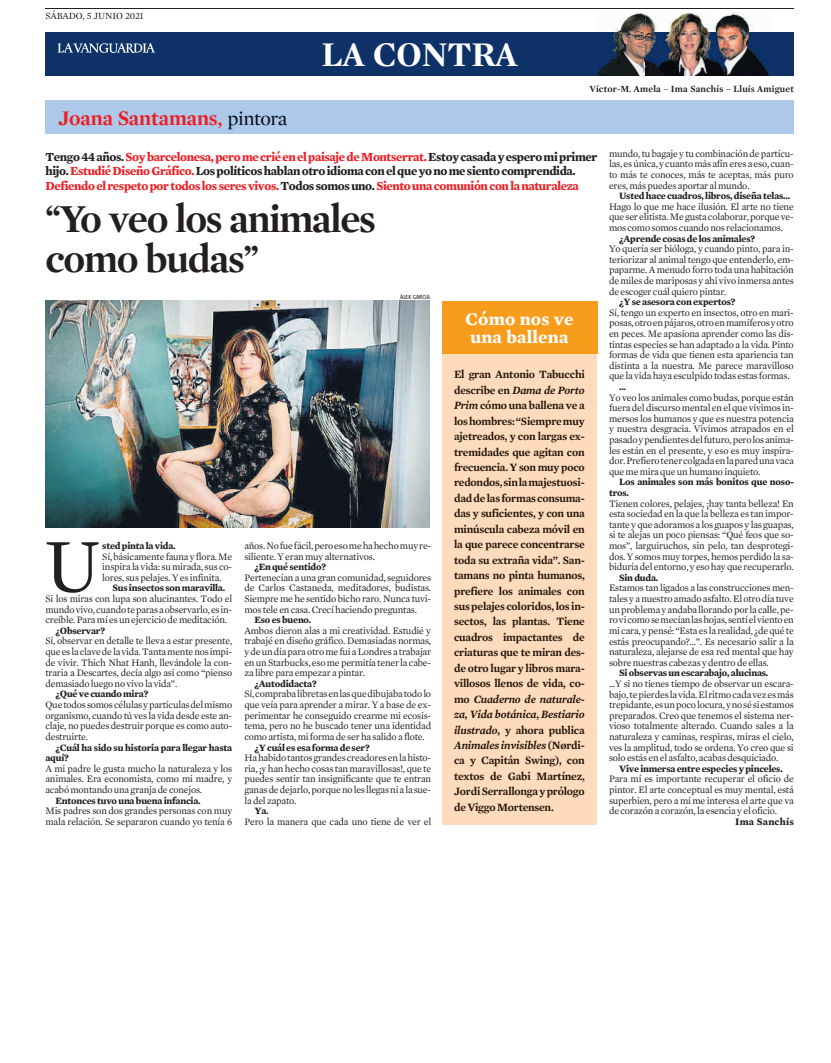
<style>
.page{position:relative;width:831px;height:1063px;background:#fff}
.page>*{position:absolute;margin:0;border:0;box-sizing:border-box;transform-origin:0 0}
.t1{font:77.2px "Mercury Text G1";color:#231f20}
.t2{font:700 40.4px/40.4px "Mercury Display";letter-spacing:-.03em;color:#231f20}
.t3{font:700 35.3px "Mercury Display";letter-spacing:-.01em;color:#fff}
.t4{font:700 21.2px "Mercury Display";color:#ee1d23}
.t5{font:700 18.2px/18.2px "Mercury Text G1";letter-spacing:.01em;color:#fff}
.t6{font:700 12.6px/14.6px "Mercury Text G1";letter-spacing:-.03em;color:#ee1d23}
.t7{font:600 11.4px/15.4px "Mercury Text G1";letter-spacing:-.02em;color:#211408;text-align:justify}
.t8{font:10.1px/10.6px "Mercury Text G1";letter-spacing:-.02em;color:#231f20;text-align:justify}
.t9{font:700 10.1px "Mercury Text G1";letter-spacing:.02em;color:#231f20}
.t10{font:700 9.9px/10.6px "Mercury Text G1";letter-spacing:-.02em;color:#231f20}
.t11{font:700 9.6px "Mercury Display";letter-spacing:.02em;color:#231f20}
.t12{font:9.6px "Mercury Text G1";letter-spacing:-.02em;color:#231f20}
.t13{font:6.1px "Taz Barcelona";color:#231f20}
.s1{font-weight:400;font-size:20.2px;color:#080f1c}
.s2{color:#231f20}
.s3{font-style:italic}
</style>
<div class="page">
<div style="left:45px;top:33px;width:748px;height:43px;background:#0e3167"></div>
<svg style="left:58px;top:43px;width:97px;height:10px"></svg>
<img style="left:712px;top:13px;width:57px;height:63px">
<img style="left:597px;top:12px;width:133px;height:21px">
<img style="left:679px;top:33px;width:33px;height:43px">
<img style="left:597px;top:33px;width:48px;height:43px">
<img style="left:645px;top:13px;width:33px;height:63px">
<div style="left:45px;top:101px;width:748px;height:33px;background:#acc9e9"></div>
<img style="left:45px;top:301px;width:384px;height:227px">
<div style="left:441px;top:353px;width:155px;height:471px;background:#fddbbc"></div>
<div style="left:441px;top:301px;width:155px;height:52px;background:#f89c1c"></div>
<p class="t12" style="left:45px;top:10px;width:100px">SÁBADO, 5 JUNIO 2021</p>
<h3 class="t4" style="left:59px;top:105px;width:230px">Joana Santamans, <span class="s1">pintora</span></h3>
<h3 class="t3" style="left:321px;top:33px;width:198px">LA CONTRA</h3>
<p class="t11" style="left:589px;top:83px;width:206px">Víctor-M. Amela – Ima Sanchís – Lluís Amiguet</p>
<p class="t6" style="left:45px;top:150px;width:553px"><span class="s2">Tengo44años.</span>Soybarcelonesa,peromecriéenelpaisajedeMontserrat.<span class="s2">Estoycasadayesperomiprimer hijo.</span>EstudiéDiseñoGráfico.<span class="s2">Lospolíticoshablanotroidiomaconelqueyonomesientocomprendida.<br></span>Defiendoelrespetoportodoslosseresvivos.<span class="s2">Todos somosuno.</span>Sientounacomuniónconlanaturaleza</p>
<h2 class="t2" style="left:45px;top:198px;width:332px">“Yo veo los animales como budas”</h2>
<p class="t13" style="left:400px;top:293px;width:31px">ÀLEX GARCIA</p>
<h1 class="t1" style="left:44px;top:520px;width:58px">U</h1>
<p class="t10" style="left:102px;top:541px;width:75px">stedpintalavida.</p>
<p class="t8" style="left:102px;top:551px;width:131px">Sí,básicamentefaunayflora.Me inspira la vida: sumirada,sus co&shy;lores, suspelajes.Yesinfinita.</p>
<p class="t10" style="left:112px;top:583px;width:114px">Sus insectos sonmaravilla.</p>
<p class="t8" style="left:45px;top:593px;width:188px">Si los miras con lupa son alucinantes. Todo el mundovivo,cuandoteparasaobservarlo,esin&shy;creíble.Paramí esunejerciciodemeditación.</p>
<p class="t10" style="left:56px;top:626px;width:51px">¿Observar?</p>
<p class="t8" style="left:45px;top:636px;width:188px">Sí, observar en detalle te lleva a estar presente, quees laclavedelavida.Tantamentenos impi&shy;de vivir. Thich Nhat Hanh, llevándole la con&shy;traria a Descartes, decía algo así como “pienso demasiadoluegonovivola vida”.</p>
<p class="t10" style="left:56px;top:689px;width:94px">¿Quéve cuandomira?</p>
<p class="t8" style="left:45px;top:699px;width:188px">Quetodossomoscélulasypartículasdelmismo organismo, cuando tú ves lavidadesde este an&shy;claje, no puedes destruir porque es como auto&shy;destruirte.</p>
<p class="t10" style="left:45px;top:742px;width:188px;text-indent:10px">¿Cuál ha sido su historia para llegar hasta aquí?</p>
<p class="t8" style="left:45px;top:763px;width:188px">A mi padre le gusta mucho la naturaleza y los animales. Era economista, como mi madre, y acabómontandouna granjadeconejos.</p>
<p class="t10" style="left:56px;top:795px;width:146px">Entonces tuvounabuena infancia.</p>
<p class="t8" style="left:45px;top:805px;width:188px">Mis padres son dos grandes personas con muy mala relación. Se separaron cuando yo tenía 6</p>
<p class="t8" style="left:244px;top:540px;width:188px">años.Nofuefácil,peroesomehahechomuyre&shy;siliente.Yeranmuy alternativos.</p>
<p class="t10" style="left:254px;top:562px;width:73px">¿Enqué sentido?</p>
<p class="t8" style="left:244px;top:572px;width:188px">Pertenecíana una grancomunidad,seguidores de Carlos Castaneda, meditadores, budistas.<br>Siempre me he sentido bicho raro. Nunca tuvi&shy;mos tele encasa.Crecíhaciendopreguntas.</p>
<p class="t10" style="left:254px;top:615px;width:58px">Esoesbueno.</p>
<p class="t8" style="left:244px;top:625px;width:188px">Ambos dieron alas a mi creatividad. Estudié y trabajé en diseño gráfico. Demasiadas normas, ydeundíaparaotromefuiaLondresatrabajar enunStarbucks, esomepermitía tener la cabe&shy;za librepara empezar apintar.</p>
<p class="t10" style="left:254px;top:679px;width:64px">¿Autodidacta?</p>
<p class="t8" style="left:244px;top:689px;width:188px">Sí,comprabalibretasenlasquedibujabatodolo que veía para aprender a mirar. Y a base de ex&shy;perimentar he conseguido crearme mi ecosis&shy;tema, pero no he buscado tener una identidad comoartista,miformade serha salidoa flote.</p>
<p class="t10" style="left:254px;top:742px;width:117px">¿Ycuál es esaformadeser?</p>
<p class="t8" style="left:244px;top:752px;width:188px">Hahabidotantosgrandescreadoresenlahisto&shy;ria, ¡y han hecho cosas tan maravillosas!, que te puedes sentir tan insignificante que te entran ganasdedejarlo,porquenoles llegasnialasue&shy;ladel zapato.</p>
<p class="t10" style="left:254px;top:806px;width:16px">Ya.</p>
<p class="t8" style="left:244px;top:816px;width:188px">Pero la manera que cada uno tiene de ver el</p>
<h3 class="t5" style="left:465px;top:310px;width:110px">Cómo nos ve una ballena</h3>
<p class="t7" style="left:454px;top:366px;width:132px">El gran Antonio Tabucchi describe en <span class="s3">Dama de Porto Prim</span> cómo una ballena ve a loshombres:“Siempremuy ajetreados, y con largas ex&shy;tremidades que agitan con frecuencia.Ysonmuypoco redondos,sinlamajestuosi&shy;daddelas formasconsuma&shy;das y suficientes, y con una minúscula cabeza móvil en la que parece concentrarse toda su extraña vida”. San&shy;tamans no pinta humanos, prefiere los animales con suspelajes coloridos,los in&shy;sectos, las plantas. Tiene cuadros impactantes de criaturas que te miran des&shy;de otro lugar y libros mara&shy;villosos llenos de vida, co&shy;mo <span class="s3">Cuaderno de naturale&shy;za</span>, <span class="s3">Vida botánica</span>, <span class="s3">Bestiario ilustrado</span>, y ahora publica <span class="s3">Animales invisibles</span> (Nørdi&shy;ca y Capitán Swing), con textos de Gabi Martínez, JordiSerrallongayprólogo deViggoMortensen.</p>
<p class="t8" style="left:608px;top:148px;width:186px">mundo,tubagajeytucombinacióndepartícu&shy;las,esúnica,ycuantomás afíneres aeso,cuan&shy;to más te conoces, más te aceptas, más puro eres,máspuedes aportar almundo.</p>
<p class="t10" style="left:618px;top:191px;width:172px">Ustedhacecuadros,libros,diseñatelas...</p>
<p class="t8" style="left:608px;top:201px;width:186px">Hago lo que me hace ilusión. El arte no tiene que ser elitista.Megusta colaborar,porqueve&shy;mos comosomos cuandonos relacionamos.</p>
<p class="t10" style="left:618px;top:233px;width:137px">¿Aprende cosasdelos animales?</p>
<p class="t8" style="left:608px;top:244px;width:186px">Yo quería ser bióloga, y cuando pinto, para in&shy;teriorizar al animal tengo que entenderlo, em&shy;paparme. A menudo forro toda una habitación de miles de mariposas y ahí vivo inmersa antes de escoger cuálquieropintar.</p>
<p class="t10" style="left:618px;top:297px;width:118px">¿Yseasesoraconexpertos?</p>
<p class="t8" style="left:608px;top:307px;width:186px">Sí, tengo un experto en insectos, otro en mari&shy;posas,otroenpájaros,otroenmamíferosyotro en peces. Me apasiona aprender como las dis&shy;tintas especies se han adaptado a la vida. Pinto formas de vida que tienen esta apariencia tan distinta a la nuestra. Me parece maravilloso que la vidahaya esculpido todas estas formas.</p>
<p class="t10" style="left:618px;top:382px;width:8px">...</p>
<p class="t8" style="left:608px;top:392px;width:186px">Yo veo los animales como budas, porque están fuera del discurso mental en el que vivimos in&shy;mersos los humanos y que es nuestra potencia y nuestra desgracia. Vivimos atrapados en el pasadoypendientesdelfuturo,perolosanima&shy;les están en el presente, y eso es muy inspira&shy;dor.Prefierotenercolgadaenlaparedunavaca quememiraqueunhumano inquieto.</p>
<p class="t10" style="left:608px;top:477px;width:186px;text-indent:10px">Los animales son más bonitos que noso&shy;tros.</p>
<p class="t8" style="left:608px;top:498px;width:186px">Tienen colores, pelajes, ¡hay tanta belleza! En esta sociedad en la que la belleza es tan impor&shy;tante yque adoramos alos guapos ylas guapas, si te alejas un poco piensas: “Qué feos que so&shy;mos”, larguiruchos, sin pelo, tan desprotegi&shy;dos.Ysomosmuytorpes,hemosperdidolasa&shy;biduríadel entorno, yesohayque recuperarlo.</p>
<p class="t10" style="left:618px;top:573px;width:41px">Sinduda.</p>
<p class="t8" style="left:608px;top:583px;width:186px">Estamos tan ligados a las construcciones men&shy;tales yanuestroamadoasfalto.Elotrodía tuve unproblemayandaballorandopor lacalle,pe&shy;rovicomosemecíanlashojas,sentíelvientoen mi cara, ypensé: “Esta es la realidad,¿dequé te estás preocupando?...”. Es necesario salir a la naturaleza, alejarse de esa red mental que hay sobrenuestras cabezas ydentrode ellas.</p>
<p class="t10" style="left:618px;top:668px;width:151px">Siobservasunescarabajo,alucinas.</p>
<p class="t8" style="left:608px;top:678px;width:186px">...Y si no tienes tiempo de observar un escara&shy;bajo,tepierdeslavida.Elritmocadavezesmás trepidante,esunpocolocura,ynosésiestamos preparados. Creo que tenemos el sistema ner&shy;vioso totalmente alterado. Cuando sales a la naturaleza y caminas, respiras, miras el cielo, ves la amplitud, todo se ordena. Yo creo que si solo estás enel asfalto, acabasdesquiciado.</p>
<p class="t10" style="left:618px;top:763px;width:165px">Vive inmersaentre especiesypinceles.</p>
<p class="t8" style="left:608px;top:773px;width:186px">Para mí es importante recuperar el oficio de pintor. El arte conceptual es muy mental, está superbien, pero a mí me interesa el arte que va de corazónacorazón,la esencia yeloficio.</p>
<p class="t9" style="left:734px;top:816px;width:60px">Ima Sanchís</p>
</div>
